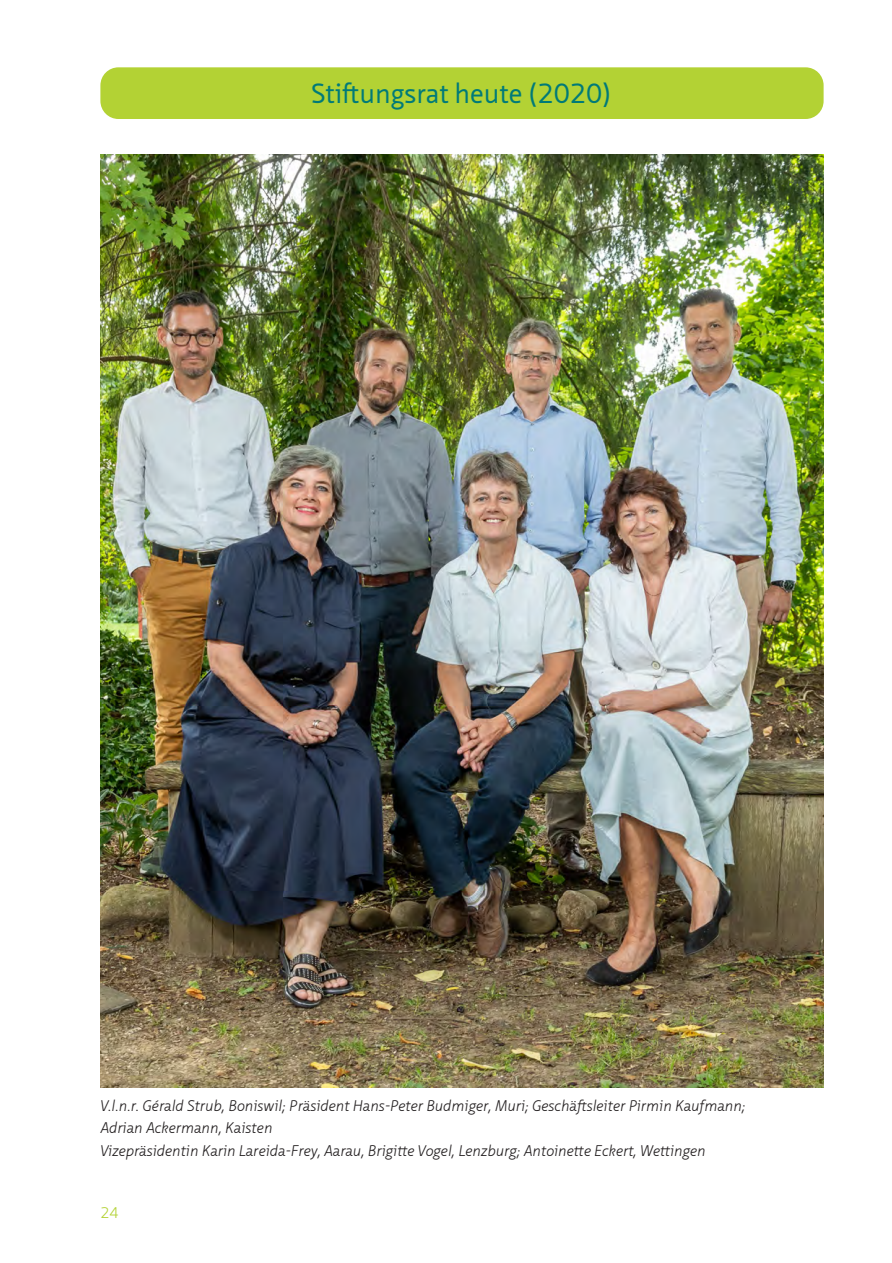
<style>
.page{position:relative;width:892px;height:1263px;background:#fff}
.page>*{position:absolute;margin:0;border:0;box-sizing:border-box;transform-origin:0 0}
.t1{font:27px "Neue Sans Pro";color:#007a78}
.t2{font:italic 300 15px/22.5px "Neue Sans Pro";letter-spacing:-.005em;color:#231f20}
.t3{font:300 15px "Neue Sans Pro";color:#b3d234}
</style>
<div class="page">
<div style="left:100px;top:67px;width:723px;height:52px;background:#b3d234;border-radius:18px"></div>
<img style="left:100px;top:155px;width:723px;height:932px">
<h1 class="t1" style="left:311px;top:76px;width:302px">Stiftungsrat heute (2020)</h1>
<p class="t2" style="left:100px;top:1094px;width:646px">V.l.n.r. Gérald Strub, Boniswil; Präsident Hans-Peter Budmiger, Muri; Geschäftsleiter Pirmin Kaufmann;<br>Adrian Ackermann, Kaisten<br>Vizepräsidentin Karin Lareida-Frey, Aarau, Brigitte Vogel, Lenzburg; Antoinette Eckert, Wettingen</p>
<p class="t3" style="left:100px;top:1203px;width:19px">24</p>
</div>
